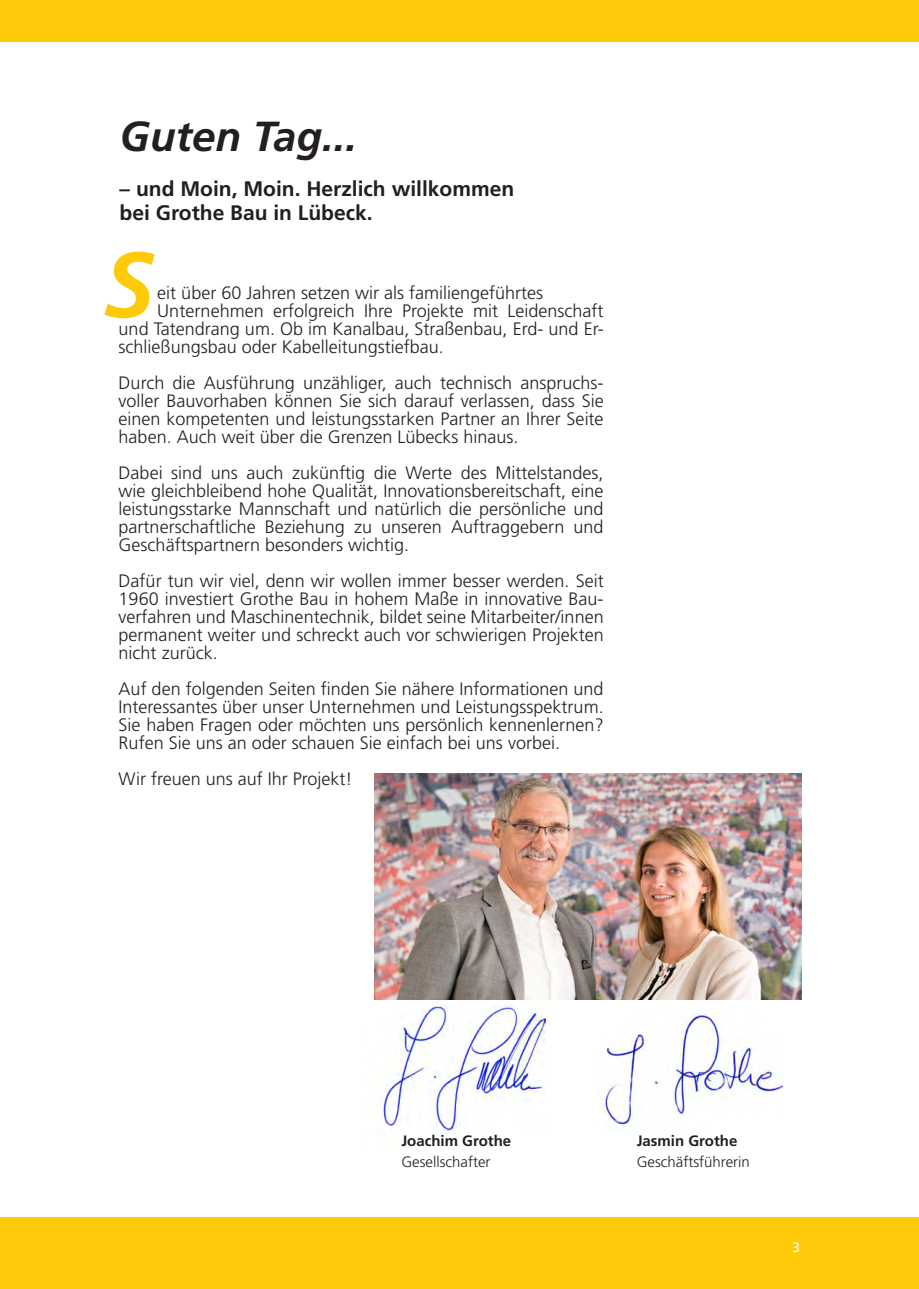
<style>
.page{position:relative;width:919px;height:1289px;background:#fff}
.page>*{position:absolute;margin:0;border:0;box-sizing:border-box;transform-origin:0 0}
.t1{font:italic 700 92.4px "Frutiger";color:#feca0a}
.t2{font:italic 700 42px "Frutiger";color:#231f20}
.t3{font:700 21px/24px "Frutiger";color:#231f20}
.t4{font:300 18px/18px "Frutiger";color:#231f20;text-align:justify}
.t5{font:300 15px "Frutiger";color:#231f20}
.t6{font:700 15px "Frutiger";color:#231f20}
.t7{font:13.5px "Frutiger";color:#fff}
</style>
<div class="page">
<img style="left:374px;top:999px;width:172px;height:136px">
<img style="left:599px;top:1012px;width:183px;height:118px">
<div style="left:0;top:1217px;width:918px;height:71px;background:#feca0a"></div>
<img style="left:374px;top:773px;width:427px;height:226px">
<div style="left:0;top:0;width:918px;height:41px;background:#feca0a"></div>
<h2 class="t2" style="left:120px;top:111px;width:239px">Guten Tag...</h2>
<p class="t3" style="left:120px;top:176px;width:396px">– und Moin, Moin. Herzlich willkommen bei Grothe Bau in Lübeck.</p>
<h1 class="t1" style="left:103px;top:231px;width:53px">S</h1>
<p class="t4" style="left:157px;top:284px;width:387px">eit über 60 Jahren setzen wir als familiengeführtes</p>
<p class="t4" style="left:157px;top:302px;width:448px">Unternehmen erfolgreich Ihre Projekte mit Leidenschaft</p>
<p class="t4" style="left:119px;top:320px;width:486px">und Tatendrang um. Ob im Kanalbau, Straßenbau, Erd- und Er-</p>
<p class="t4" style="left:119px;top:338px;width:327px">schließungsbau oder Kabelleitungstiefbau.</p>
<p class="t4" style="left:119px;top:374px;width:486px">Durch die Ausführung unzähliger, auch technisch anspruchs&shy;voller Bauvorhaben können Sie sich darauf verlassen, dass Sie einen kompetenten und leistungsstarken Partner an Ihrer Seite haben. Auch weit über die Grenzen Lübecks hinaus.</p>
<p class="t4" style="left:119px;top:464px;width:486px">Dabei sind uns auch zukünftig die Werte des Mittelstandes, wie gleichbleibend hohe Qualität, Innovationsbereitschaft, eine leistungsstarke Mannschaft und natürlich die persönliche und partnerschaftliche Beziehung zu unseren Auftraggebern und Geschäftspartnern besonders wichtig.</p>
<p class="t4" style="left:119px;top:572px;width:486px">Dafür tun wir viel, denn wir wollen immer besser werden. Seit 1960 investiert Grothe Bau in hohem Maße in innovative Bau&shy;verfahren und Maschinentechnik, bildet seine Mitarbeiter/innen permanent weiter und schreckt auch vor schwierigen Projekten nicht zurück.</p>
<p class="t4" style="left:119px;top:680px;width:486px">Auf den folgenden Seiten finden Sie nähere Informationen und Interessantes über unser Unternehmen und Leistungsspektrum.<br>Sie haben Fragen oder möchten uns persönlich kennenlernen?<br>Rufen Sie uns an oder schauen Sie einfach bei uns vorbei.</p>
<p class="t4" style="left:119px;top:770px;width:235px">Wir freuen uns auf Ihr Projekt!</p>
<p class="t6" style="left:401px;top:1131px;width:111px">Joachim Grothe</p>
<p class="t5" style="left:401px;top:1153px;width:91px">Gesellschafter</p>
<p class="t6" style="left:636px;top:1131px;width:102px">Jasmin Grothe</p>
<p class="t5" style="left:636px;top:1153px;width:115px">Geschäftsführerin</p>
<p class="t7" style="left:792px;top:1239px;width:9px">3</p>
</div>
